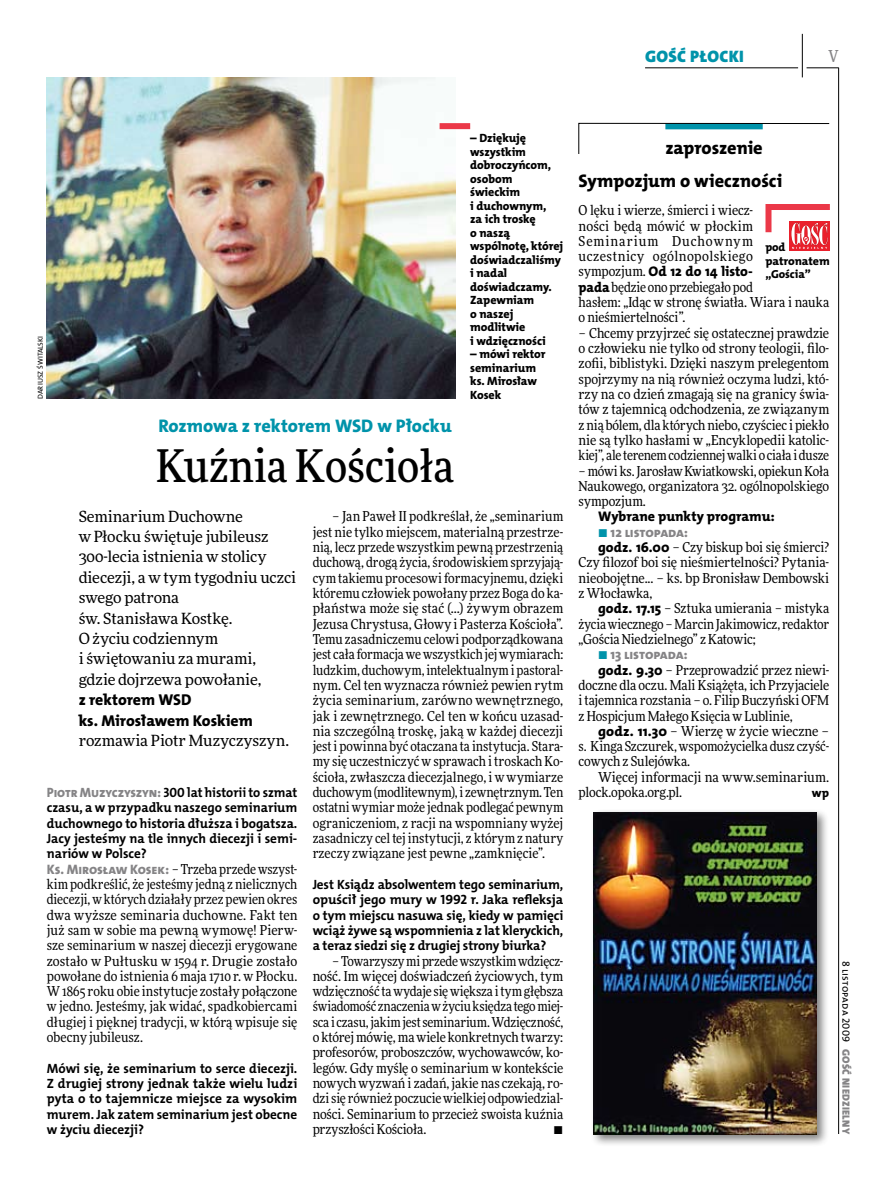
<style>
.page{position:relative;width:893px;height:1191px;background:#fff}
.page>*{position:absolute;margin:0;border:0;box-sizing:border-box;transform-origin:0 0}
.t1{font:500 45px "Freeday Narrow";color:#000}
.t2{font:18.3px "The Mix HP8 Ex Bld";letter-spacing:.015em;color:#000}
.t3{font:18.3px "The Mix HP8 Ex Bld";letter-spacing:-.01em;color:#0093aa}
.t4{font:16.65px "The Mix HP9 Blk";letter-spacing:.02em;color:#0093aa}
.t5{font:500 16.5px "Freeday Narrow";color:#858486;scale:.9 1}
.t6{font:15.75px/20.4px "The Mix HP8 Ex Bld";letter-spacing:-.01em;color:#000}
.t7{font:15.45px/20.4px "Freeday News";letter-spacing:-.005em;color:#000}
.t8{font:13.95px "The Mix HP8 Ex Bld";color:#000}
.t9{font:13.65px/15.3px "Freeday Narrow News";letter-spacing:-.005em;color:#000;text-align:justify}
.t10{font:13.65px "The Mix HP8 Ex Bld";letter-spacing:-.01em;color:#858486}
.t11{font:13.5px/15.3px "The Mix HP7 Bld";letter-spacing:-.005em;color:#000;text-align:justify}
.t12{font:13.5px/15.3px "The Mix HP7 Bld";letter-spacing:-.005em;color:#000;text-align:justify;scale:.96 1}
.t13{font:12.3px "The Mix HP8 Ex Bld";color:#000}
.t14{font:12px/13.5px "The Mix HP8 Ex Bld";letter-spacing:-.005em;color:#000}
.t15{font:11.7px/13.5px "The Mix HP8 Ex Bld";letter-spacing:.02em;color:#000}
.t16{font:10.5px "The Mix HP9 Blk";letter-spacing:.025em;color:#858486}
.t17{font:10.5px "The Mix HP5 Plain";letter-spacing:.015em;color:#000}
.t18{font:7.2px "The Mix HP5 Plain";color:#000}
.s1{font-family:"The Mix HP8 Ex Bld";color:#858486}
.s2{font-family:"Freeday Narrow News";font-size:13.65px}
.s3{font-family:"The Mix HP8 Ex Bld";font-size:13.95px}
.s4{font-family:"Freeday Narrow News";color:#0093aa}
</style>
<div class="page">
<hr style="left:806px;top:68px;width:33px;height:1px;background:#000">
<hr style="left:645px;top:68px;width:153px;height:1px;background:#000">
<hr style="left:838px;top:68px;width:1px;height:1066px;background:#000">
<hr style="left:802px;top:34px;width:1px;height:43px;background:#000">
<svg style="left:578px;top:123px;width:252px;height:31px"></svg>
<img style="left:47px;top:77px;width:409px;height:322px">
<div style="left:440px;top:123px;width:30px;height:6px;background:#eb3848"></div>
<div style="left:590px;top:808px;width:239px;height:338px;background:#000;opacity:.5"></div>
<img style="left:594px;top:812px;width:222px;height:322px">
<div style="left:789px;top:221px;width:40px;height:30px;background:#ea202c"></div>
<svg style="left:765px;top:204px;width:65px;height:45px"></svg>
<p class="t4" style="left:645px;top:46px;width:100px">GOŚĆ PŁOCKI</p>
<p class="t5" style="left:828px;top:46px;width:13px">V</p>
<p class="t18" style="left:36px;top:399px;width:63px;rotate:-90deg">Dari usz Świtalski</p>
<h2 class="t3" style="left:158px;top:414px;width:294px">Rozmowa z rektorem WSD w Płocku</h2>
<h1 class="t1" style="left:156px;top:438px;width:300px">Kuźnia Kościoła</h1>
<p class="t14" style="left:470px;top:131px;width:95px">– Dziękuję wszystkim dobroczyńcom, osobom świeckim<br>i duchownym,<br>za ich troskę<br>o naszą wspólnotę, której doświadczaliśmy i nadal doświadczamy.<br>Zapewniam<br>o naszej modlitwie<br>i wdzięczności</p>
<p class="t14" style="left:470px;top:347px;width:77px">– mówi rektor seminarium ks. Mirosław</p>
<p class="t14" style="left:470px;top:388px;width:33px">Kosek</p>
<p class="t7" style="left:79px;top:505px;width:219px">Seminarium Duchowne<br>w Płocku świętuje jubileusz<br>300-lecia istnienia w stolicy diecezji, a w tym tygodniu uczci swego patrona<br>św. Stanisława Kostkę.<br>O życiu codziennym<br>i świętowaniu za murami, gdzie dojrzewa powołanie,</p>
<p class="t6" style="left:79px;top:690px;width:176px">z rektorem WSD<br>ks. Mirosławem Koskiem</p>
<p class="t7" style="left:79px;top:730px;width:212px">rozmawia Piotr Muzyczyszyn.</p>
<p class="t12" style="left:47px;top:785px;width:263px"><span class="s1">Piotr Muzyczyszyn:</span> 300 lat historii to szmat czasu, a w przypadku naszego seminarium duchownego to historia dłuższa i bogatsza.<br>Jacy jesteśmy na tle innych diecezji i semi&shy;nariów w Polsce?</p>
<p class="t9" style="left:47px;top:861px;width:252px"><span class="s1">Ks. Mirosław Kosek:</span> – Trzeba przede wszyst&shy;kim podkreślić, że jesteśmy jedną z nielicznych diecezji, w których działały przez pewien okres dwa wyższe seminaria duchowne. Fakt ten już sam w sobie ma pewną wymowę! Pierw&shy;sze seminarium w naszej diecezji erygowane zostało w Pułtusku w 1594 r. Drugie zostało powołane do istnienia 6 maja 1710 r. w Płocku.<br>W 1865 roku obie instytucje zostały połączone w jedno. Jesteśmy, jak widać, spadkobiercami długiej i pięknej tradycji, w którą wpisuje się obecny jubileusz.</p>
<p class="t11" style="left:47px;top:1060px;width:252px">Mówi się, że seminarium to serce diecezji.<br>Z drugiej strony jednak także wielu ludzi pyta o to tajemnicze miejsce za wysokim murem. Jak zatem seminarium jest obecne w życiu diecezji?</p>
<p class="t9" style="left:313px;top:509px;width:252px;text-indent:20px">– Jan Paweł II podkreślał, że „seminarium jest nie tylko miejscem, materialną przestrze&shy;nią, lecz przede wszystkim pewną przestrzenią duchową, drogą życia, środowiskiem sprzyjają&shy;cym takiemu procesowi formacyjnemu, dzięki któremu człowiek powołany przez Boga do ka&shy;płaństwa może się stać (…) żywym obrazem Jezusa Chrystusa, Głowy i Pasterza Kościoła”.<br>Temu zasadniczemu celowi podporządkowana jest cała formacja we wszystkich jej wymiarach: ludzkim, duchowym, intelektualnym i pastoral&shy;nym. Cel ten wyznacza również pewien rytm życia seminarium, zarówno wewnętrznego, jak i zewnętrznego. Cel ten w końcu uzasad&shy;nia szczególną troskę, jaką w każdej diecezji jesti powinna być otaczana ta instytucja. Stara&shy;my się uczestniczyć w sprawach i troskach Ko&shy;ścioła, zwłaszcza diecezjalnego, i w wymiarze duchowym (modlitewnym), i zewnętrznym. Ten ostatni wymiar może jednak podlegać pewnym ograniczeniom, z racji na wspomniany wyżej zasadniczy cel tej instytucji, z którym z natury rzeczy związane jest pewne „zamknięcie”.</p>
<p class="t11" style="left:313px;top:877px;width:252px">Jest Ksiądz absolwentem tego seminarium, opuścił jego mury w 1992 r. Jaka refleksja o tym miejscu nasuwa się, kiedy w pamięci wciąż żywe są wspomnienia z lat kleryckich, a teraz siedzi się z drugiej strony biurka?</p>
<p class="t9" style="left:313px;top:953px;width:252px;text-indent:20px">– Towarzyszy miprzede wszystkim wdzięcz&shy;ność. Im więcej doświadczeń życiowych, tym wdzięczność tawydaje się większa itym głębsza świadomość znaczenia wżyciu księdza tego miej&shy;sca i czasu, jakim jestseminarium. Wdzięczność, o której mówię, ma wiele konkretnych twarzy: profesorów, proboszczów, wychowawców, ko&shy;legów. Gdy myślę o seminarium w kontekście nowych wyzwań i zadań, jakie nas czekają, ro&shy;dzisię również poczucie wielkiej odpowiedzial&shy;ności. Seminarium to przecież swoista kuźnia przyszłości Kościoła.</p>
<p class="t9" style="left:554px;top:1121px;width:11px">•</p>
<h2 class="t2" style="left:665px;top:136px;width:99px">zaproszenie</h2>
<h2 class="t2" style="left:579px;top:169px;width:205px">Sympozjum o wieczności</h2>
<p class="t9" style="left:579px;top:202px;width:176px">O lęku i wierze, śmierci i wiecz&shy;ności będą mówić w płockim Seminarium Duchownym uczestnicy ogólnopolskiego</p>
<p class="t8" style="left:579px;top:263px;width:176px"><span class="s2">sympozjum.</span> Od 12 do 14 listo-</p>
<p class="t9" style="left:579px;top:279px;width:252px;text-align:left"><span class="s3">pada</span> będzie ono przebiegało pod<br>hasłem: „Idąc w stronę światła. Wiara i nauka o nieśmiertelności”.</p>
<p class="t9" style="left:579px;top:325px;width:252px">– Chcemy przyjrzeć się ostatecznej prawdzie o człowieku nie tylko od strony teologii, filo&shy;zofii, biblistyki. Dzięki naszym prelegentom spojrzymy na nią również oczyma ludzi, któ&shy;rzy na co dzień zmagają się na granicy świa&shy;tów z tajemnicą odchodzenia, ze związanym z nią bólem, dla których niebo, czyściec i piekło nie są tylko hasłami w „Encyklopedii katolic&shy;kiej”, ale terenem codziennej walki o ciała i dusze</p>
<p class="t9" style="left:579px;top:463px;width:252px">– mówi ks.Jarosław Kwiatkowski, opiekun Koła Naukowego, organizatora 32. ogólnopolskiego sympozjum.</p>
<p class="t8" style="left:598px;top:508px;width:178px">Wybrane punkty programu:</p>
<p class="t10" style="left:598px;top:523px;width:91px"><span class="s4">•</span> 12 listopada:</p>
<p class="t9" style="left:579px;top:539px;width:252px;text-indent:20px"><span class="s3">godz. 16.00</span> – Czy biskup boi się śmierci?<br>Czy filozof boi się nieśmiertelności? Pytania&shy;nieobojętne... – ks. bp Bronisław Dembowski z Włocławka,</p>
<p class="t9" style="left:579px;top:600px;width:252px;text-indent:20px"><span class="s3">godz. 17.15</span> – Sztuka umierania – mistyka życia wiecznego – Marcin Jakimowicz, redaktor „Gościa Niedzielnego” z Katowic;</p>
<p class="t10" style="left:598px;top:646px;width:91px"><span class="s4">•</span> 13 listopada:</p>
<p class="t9" style="left:579px;top:662px;width:252px;text-indent:20px"><span class="s3">godz. 9.30</span> – Przeprowadzić przez niewi&shy;doczne dla oczu. Mali Książęta, ich Przyjaciele itajemnica rozstania – o. Filip Buczyński OFM z Hospicjum Małego Księcia w Lublinie,</p>
<p class="t9" style="left:579px;top:723px;width:252px;text-indent:20px"><span class="s3">godz. 11.30</span> – Wierzę w życie wieczne – s. Kinga Szczurek, wspomożycielka dusz czyść&shy;cowych z Sulejówka.</p>
<p class="t9" style="left:579px;top:769px;width:252px;text-indent:20px">Więcej informacji na www.seminarium. plock.opoka.org.pl.</p>
<p class="t15" style="left:765px;top:240px;width:66px">pod patronatem „Gościa”</p>
<p class="t13" style="left:812px;top:785px;width:18px">wp</p>
<p class="t17" style="left:853px;top:960px;width:83px;rotate:90deg">8 listopada 2009</p>
<p class="t16" style="left:853px;top:1049px;width:86px;rotate:90deg">GOŚĆ NIEDZIELNY</p>
</div>
